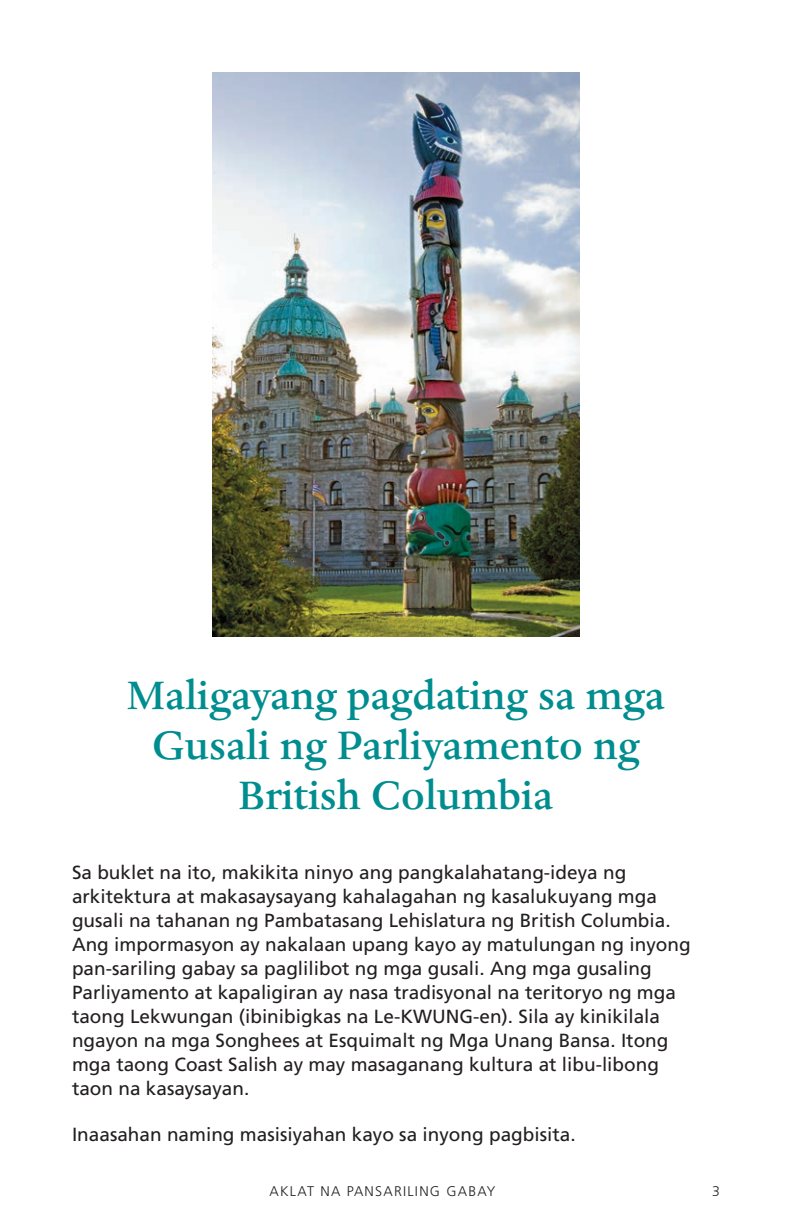
<style>
.page{position:relative;width:792px;height:1224px;background:#fff}
.page>*{position:absolute;margin:0;border:0;box-sizing:border-box;transform-origin:0 0}
.t1{font:500 46px/50px "Dante MT Pro";color:#008d8f;text-align:center}
.t2{font:19px/24px "Frutiger LT Std";color:#231f20}
.t3{font:300 14px "Frutiger LT Std";letter-spacing:.09em;color:#231f20}
</style>
<div class="page">
<img style="left:213px;top:72px;width:366px;height:564px">
<h1 class="t1" style="left:127px;top:671px;width:540px">Maligayang pagdating sa mga<br>Gusali ng Parliyamento ng<br>British Columbia</h1>
<p class="t2" style="left:72px;top:861px;width:620px">Sa buklet na ito, makikita ninyo ang pangkalahatang-ideya ng arkitektura at makasaysayang kahalagahan ng kasalukuyang mga gusali na tahanan ng Pambatasang Lehislatura ng British Columbia.<br>Ang impormasyon ay nakalaan upang kayo ay matulungan ng inyong pan-sariling gabay sa paglilibot ng mga gusali. Ang mga gusaling Parliyamento at kapaligiran ay nasa tradisyonal na teritoryo ng mga taong Lekwungan (ibinibigkas na Le-KWUNG-en). Sila ay kinikilala ngayon na mga Songhees at Esquimalt ng Mga Unang Bansa. Itong mga taong Coast Salish ay may masaganang kultura at libu-libong taon na kasaysayan.</p>
<p class="t2" style="left:72px;top:1122px;width:505px">Inaasahan naming masisiyahan kayo sa inyong pagbisita.</p>
<p class="t3" style="left:270px;top:1183px;width:227px">AKLAT NA PANSARILING GABAY</p>
<p class="t3" style="left:712px;top:1183px;width:9px">3</p>
</div>
